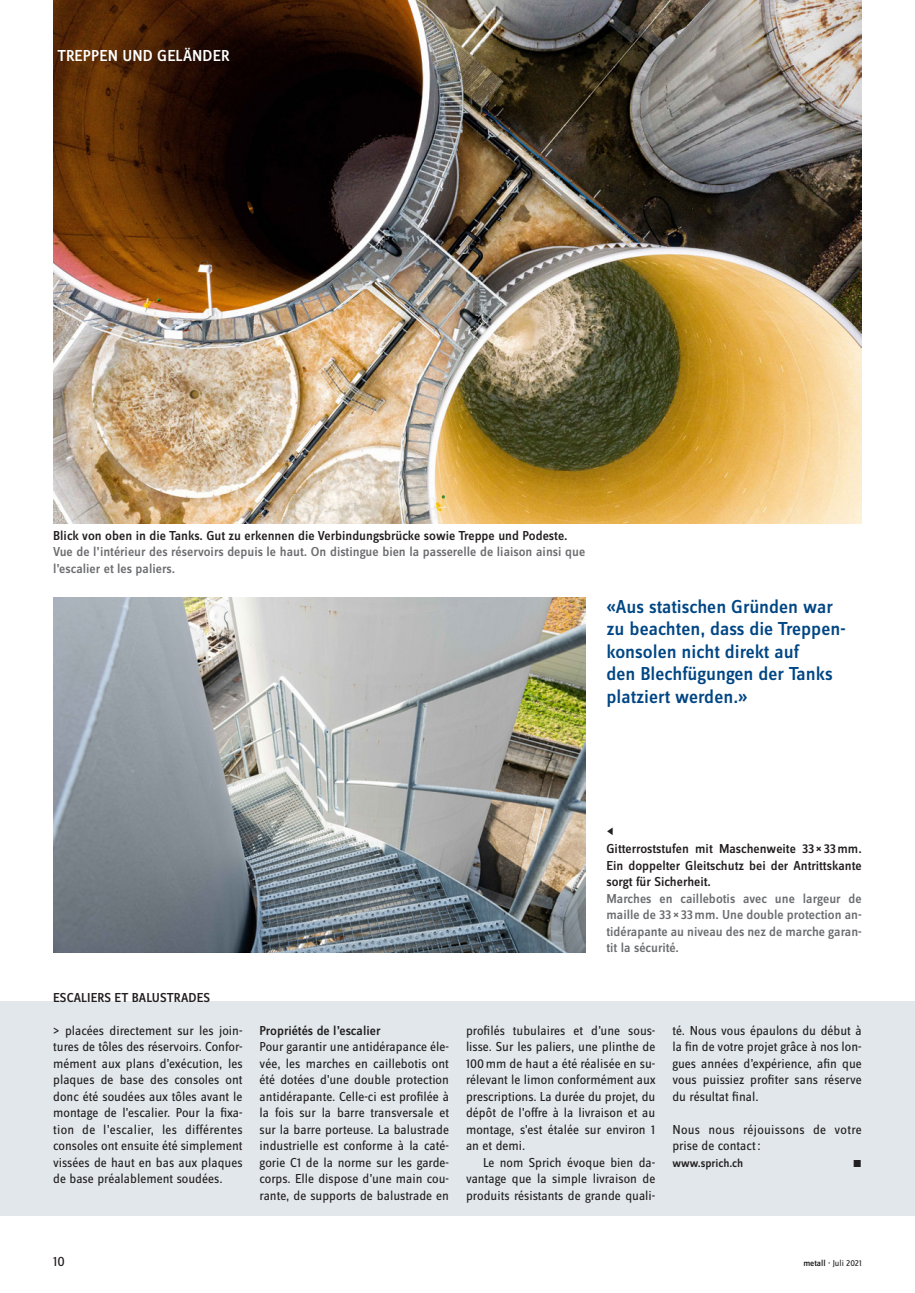
<style>
.page{position:relative;width:915px;height:1293px;background:#fff}
.page>*{position:absolute;margin:0;border:0;box-sizing:border-box;transform-origin:0 0}
.t1{font:500 19.5px/22.5px "Zine Sans Display Pro";color:#004684}
.t2{font:500 16.5px "Zine Sans Display Pro";letter-spacing:.01em;color:#fff}
.t3{font:500 16.5px "Zine Sans Display Pro";color:#231f20}
.t4{font:14.25px "Zine Sans Display Pro";color:#231f20}
.t5{font:13.5px/16.5px "Zine Sans Display Pro";color:#231f20;text-align:justify}
.t6{font:500 13.5px/16.5px "Zine Sans Display Pro";color:#6c6d70;text-align:justify}
.t7{font:500 13.5px/16.5px "Zine Sans Display Pro";color:#231f20;text-align:justify}
.t8{font:13.5px/16.5px "Zine Sans Display Pro";letter-spacing:.02em;color:#231f20}
.t9{font:500 12px "Zine Sans Display Pro";color:#231f20}
.t10{font:500 10.5px "Zine Sans Display Pro";color:#231f20}
.t11{font:9px "Zine Sans Display Pro";color:#231f20}
.s1{font-weight:500}
</style>
<div class="page">
<div style="left:0;top:1001px;width:914px;height:214px;background:#e1e7ea"></div>
<img style="left:53px;top:598px;width:532px;height:354px">
<img style="left:53px;top:0;width:808px;height:523px">
<p class="t2" style="left:57px;top:46px;width:173px">TREPPEN UND GELÄNDER</p>
<p class="t7" style="left:53px;top:527px;width:515px">Blick von oben in die Tanks. Gut zu erkennen die Verbindungsbrücke sowie Treppe und Podeste.</p>
<p class="t6" style="left:53px;top:543px;width:533px">Vue de l’intérieur des réservoirs depuis le haut. On distingue bien la passerelle de liaison ainsi que l’escalier et les paliers.</p>
<h1 class="t1" style="left:606px;top:595px;width:240px">«Aus statischen Gründen war zu beachten, dass die Treppen&shy;konsolen nicht direkt auf<br>den Blechfügungen der Tanks platziert werden.»</h1>
<p class="t7" style="left:53px;top:989px;width:158px">ESCALIERS ET BALUSTRADES</p>
<p class="t3" style="left:606px;top:821px;width:9px">◀</p>
<p class="t7" style="left:606px;top:840px;width:257px">Gitterroststufen mit Maschenweite 33 × 33mm.<br>Ein doppelter Gleitschutz bei der Antrittskante sorgt für Sicherheit.</p>
<p class="t6" style="left:606px;top:890px;width:257px">Marches en caillebotis avec une largeur de maille de 33 × 33mm. Une double protection an&shy;tidérapante au niveau des nez de marche garan&shy;tit la sécurité.</p>
<p class="t5" style="left:53px;top:1022px;width:191px">&gt; placées directement sur les join&shy;tures de tôles des réservoirs. Confor&shy;mément aux plans d’exécution, les plaques de base des consoles ont donc été soudées aux tôles avant le montage de l’escalier. Pour la fixa&shy;tion de l’escalier, les différentes consoles ont ensuite été simplement vissées de haut en bas aux plaques de base préalablement soudées.</p>
<p class="t7" style="left:259px;top:1022px;width:122px">Propriétés de l’escalier</p>
<p class="t5" style="left:259px;top:1038px;width:191px">Pour garantir une antidérapance éle&shy;vée, les marches en caillebotis ont été dotées d’une double protection antidérapante. Celle-ci est profilée à la fois sur la barre transversale et sur la barre porteuse. La balustrade industrielle est conforme à la caté&shy;gorie C1 de la norme sur les garde&shy;corps. Elle dispose d’une main cou&shy;rante, de supports de balustrade en</p>
<p class="t5" style="left:466px;top:1022px;width:191px">profilés tubulaires et d’une sous&shy;lisse. Sur les paliers, une plinthe de 100mm de haut a été réalisée en su&shy;rélevant le limon conformément aux prescriptions. La durée du projet, du dépôt de l’offre à la livraison et au montage, s’est étalée sur environ 1 an et demi.</p>
<p class="t5" style="left:466px;top:1154px;width:191px;text-indent:17px">Le nom Sprich évoque bien da&shy;vantage que la simple livraison de produits résistants de grande quali-</p>
<p class="t5" style="left:672px;top:1022px;width:191px">té. Nous vous épaulons du début à la fin de votre projet grâce à nos lon&shy;gues années d’expérience, afin que vous puissiez profiter sans réserve du résultat final.</p>
<p class="t8" style="left:672px;top:1121px;width:191px">Nous nous réjouissons de votre prise de contact:</p>
<p class="t9" style="left:672px;top:1156px;width:72px">www.sprich.ch</p>
<p class="t10" style="left:852px;top:1157px;width:11px">■</p>
<p class="t4" style="left:53px;top:1253px;width:13px">10</p>
<p class="t11" style="left:803px;top:1257px;width:60px"><span class="s1">metall ·</span> Juli 2021</p>
</div>
